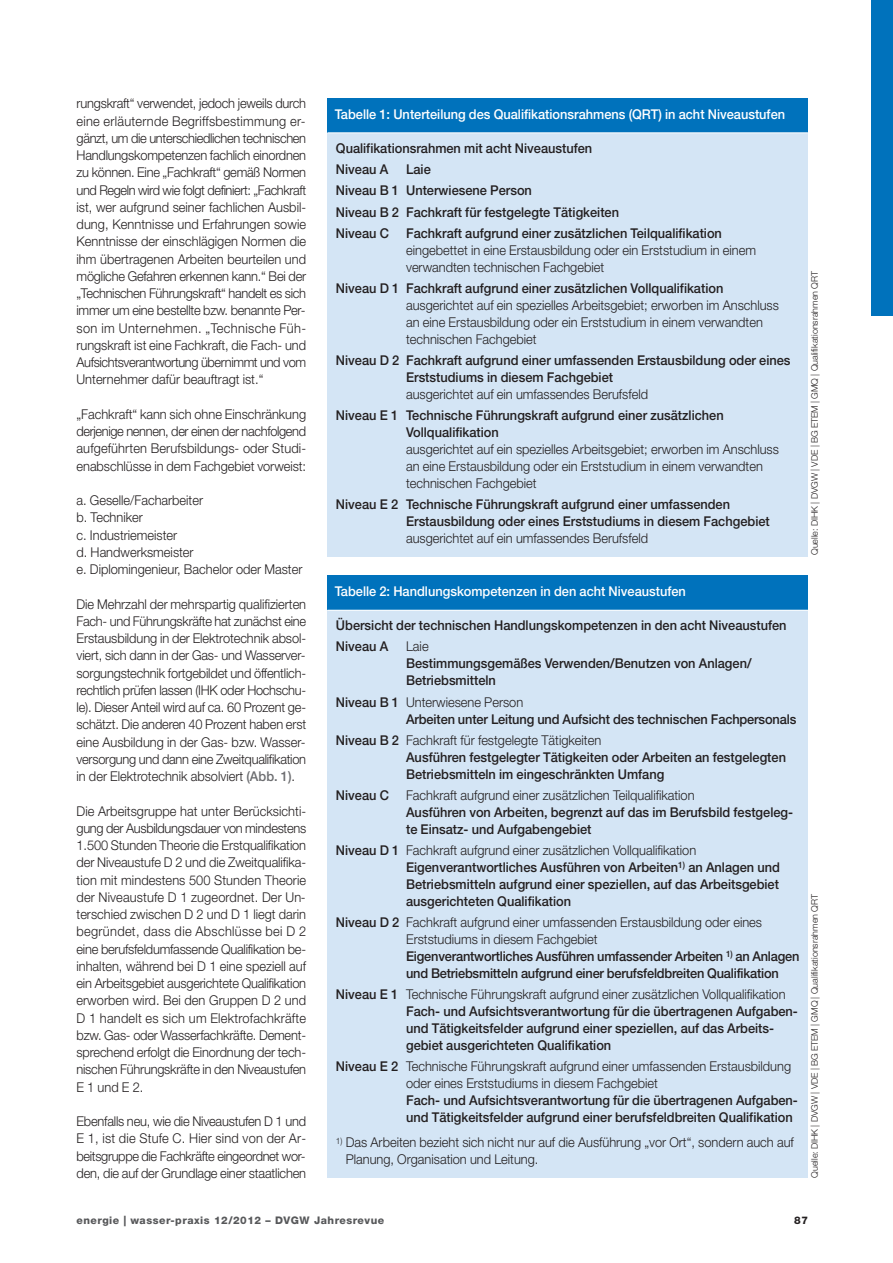
<style>
.page{position:relative;width:893px;height:1263px;background:#fff}
.page>*{position:absolute;margin:0;border:0;box-sizing:border-box;transform-origin:0 0}
.t1{font:300 13.5px/17.2px "Helvetica Neue";color:#231f20;scale:.95 1}
.t2{font:500 13.5px/17px "Helvetica Neue";color:#231f20;scale:.95 1}
.t3{font:500 13.5px "Helvetica Neue";color:#fff;scale:.95 1}
.t4{font:800 10.5px "Helvetica Neue";letter-spacing:.05em;color:#57585a}
.t5{font:800 10.5px "Helvetica Neue";color:#231f20}
.t6{font:300 9px "Helvetica Neue";color:#231f20}
.s1{font-weight:500;color:#6c6d70}
.s2{font-weight:300}
.s3{font-weight:500}
</style>
<div class="page">
<div style="left:872px;top:0;width:21px;height:316px;background:#0072bc"></div>
<div style="left:327px;top:131px;width:481px;height:426px;background:#d4e5f5"></div>
<div style="left:327px;top:98px;width:481px;height:34px;background:#0072bc"></div>
<hr style="left:327px;top:132px;width:481px;height:1px;background:#fff">
<div style="left:327px;top:609px;width:481px;height:569px;background:#d4e5f5"></div>
<div style="left:327px;top:575px;width:481px;height:35px;background:#0072bc"></div>
<hr style="left:327px;top:610px;width:481px;height:1px;background:#fff">
<p class="t1" style="left:77px;top:96px;width:243px;text-align:justify">rungskraft“ verwendet, jedoch jeweils durch eine erläuternde Begriffsbestimmung er&shy;gänzt, um die unterschiedlichen technischen Handlungskompetenzen fachlich einordnen zu können. Eine „Fachkraft“ gemäß Normen und Regeln wird wie folgt definiert: „Fachkraft ist, wer aufgrund seiner fachlichen Ausbil&shy;dung, Kenntnisse und Erfahrungen sowie Kenntnisse der einschlägigen Normen die ihm übertragenen Arbeiten beurteilen und mögliche Gefahren erkennen kann.“ Bei der „Technischen Führungskraft“ handelt es sich immer um eine bestellte bzw. benannte Per&shy;son im Unternehmen. „Technische Füh&shy;rungskraft ist eine Fachkraft, die Fach- und Aufsichtsverantwortung übernimmt und vom Unternehmer dafür beauftragt ist.“</p>
<p class="t1" style="left:77px;top:407px;width:243px;text-align:justify">„Fachkraft“ kann sich ohne Einschränkung derjenige nennen, der einen der nachfolgend aufgeführten Berufsbildungs- oder Studi&shy;enabschlüsse in dem Fachgebiet vorweist:</p>
<p class="t1" style="left:77px;top:493px;width:239px">a. Geselle/Facharbeiter<br>b. Techniker<br>c. Industriemeister<br>d. Handwerksmeister<br>e. Diplomingenieur, Bachelor oder Master</p>
<p class="t1" style="left:77px;top:596px;width:243px;text-align:justify">Die Mehrzahl der mehrspartig qualifizierten Fach- und Führungskräfte hat zunächst eine Erstausbildung in der Elektrotechnik absol&shy;viert, sich dann in der Gas- und Wasserver&shy;sorgungstechnik fortgebildet und öffentlich&shy;rechtlich prüfen lassen (IHK oder Hochschu&shy;le). Dieser Anteil wird auf ca. 60 Prozent ge&shy;schätzt. Die anderen 40 Prozent haben erst eine Ausbildung in der Gas- bzw. Wasser&shy;versorgung und dann eine Zweitqualifikation in der Elektrotechnik absolviert <span class="s1">(Abb. 1)</span>.</p>
<p class="t1" style="left:76px;top:803px;width:243px;text-align:justify">Die Arbeitsgruppe hat unter Berücksichti&shy;gung der Ausbildungsdauer von mindestens 1.500 Stunden Theorie die Erstqualifikation der Niveaustufe D 2 und die Zweitqualifika&shy;tion mit mindestens 500 Stunden Theorie der Niveaustufe D 1 zugeordnet. Der Un&shy;terschied zwischen D 2 und D 1 liegt darin begründet, dass die Abschlüsse bei D 2 eine berufsfeldumfassende Qualifikation be&shy;inhalten, während bei D 1 eine speziell auf ein Arbeitsgebiet ausgerichtete Qualifikation erworben wird. Bei den Gruppen D 2 und D 1 handelt es sich um Elektrofachkräfte bzw. Gas- oder Wasserfachkräfte. Dement&shy;sprechend erfolgt die Einordnung der tech&shy;nischen Führungskräfte in den Niveaustufen E1undE2.</p>
<p class="t1" style="left:76px;top:1114px;width:243px;text-align:justify">Ebenfalls neu, wie die Niveaustufen D 1 und E 1, ist die Stufe C. Hier sind von der Ar&shy;beitsgruppe die Fachkräfte eingeordnet wor&shy;den, die auf der Grundlage einer staatlichen</p>
<p class="t3" style="left:335px;top:109px;width:476px">Tabelle 1: Unterteilung des Qualifikationsrahmens (QRT) in acht Niveaustufen</p>
<p class="t2" style="left:336px;top:139px;width:271px;line-height:21.1px">Qualifikationsrahmen mit acht Niveaustufen<br>Niveau A</p>
<p class="t2" style="left:336px;top:160px;width:300px;line-height:21.1px;text-indent:70px">Laie<br>Niveau B 1 Unterwiesene Person<br>Niveau B 2 Fachkraft für festgelegte Tätigkeiten<br>Niveau C</p>
<p class="t2" style="left:406px;top:226px;width:334px">Fachkraft aufgrund einer zusätzlichen Teilqualifikation</p>
<p class="t1" style="left:406px;top:243px;width:370px">eingebettet in eine Erstausbildung oder ein Erststudium in einem verwandten technischen Fachgebiet</p>
<p class="t2" style="left:336px;top:281px;width:409px">Niveau D 1 Fachkraft aufgrund einer zusätzlichen Vollqualifikation</p>
<p class="t1" style="left:406px;top:298px;width:394px">ausgerichtet auf ein spezielles Arbeitsgebiet; erworben im Anschluss an eine Erstausbildung oder ein Erststudium in einem verwandten technischen Fachgebiet</p>
<p class="t2" style="left:406px;top:353px;width:406px;text-indent:-70px">Niveau D 2 Fachkraft aufgrund einer umfassenden Erstausbildung oder eines<br>Erststudiums in diesem Fachgebiet</p>
<p class="t1" style="left:406px;top:386px;width:256px">ausgerichtet auf ein umfassendes Berufsfeld</p>
<p class="t2" style="left:406px;top:408px;width:336px;text-indent:-70px">Niveau E 1 Technische Führungskraft aufgrund einer zusätzlichen<br>Vollqualifikation</p>
<p class="t1" style="left:406px;top:442px;width:394px">ausgerichtet auf ein spezielles Arbeitsgebiet; erworben im Anschluss an eine Erstausbildung oder ein Erststudium in einem verwandten technischen Fachgebiet</p>
<p class="t2" style="left:406px;top:497px;width:384px;text-indent:-70px">Niveau E 2 Technische Führungskraft aufgrund einer umfassenden<br>Erstausbildung oder eines Erststudiums in diesem Fachgebiet</p>
<p class="t1" style="left:406px;top:530px;width:256px">ausgerichtet auf ein umfassendes Berufsfeld</p>
<p class="t6" style="left:811px;top:555px;width:285px;rotate:-90deg">Quelle: DIHK | DVGW | VDE | BG ETEM | GMQ | Qualifikationsrahmen QRT</p>
<p class="t3" style="left:335px;top:587px;width:371px">Tabelle 2: Handlungskompetenzen in den acht Niveaustufen</p>
<p class="t2" style="left:336px;top:616px;width:476px;line-height:21.1px">Übersicht der technischen Handlungskompetenzen in den acht Niveaustufen<br>Niveau A</p>
<p class="t1" style="left:406px;top:639px;width:25px">Laie</p>
<p class="t2" style="left:406px;top:656px;width:365px">Bestimmungsgemäßes Verwenden/Benutzen von Anlagen/<br>Betriebsmitteln</p>
<p class="t2" style="left:406px;top:694px;width:412px;text-indent:-70px">Niveau B 1 <span class="s2">Unterwiesene Person<br></span>Arbeiten unter Leitung und Aufsicht des technischen Fachpersonals</p>
<p class="t2" style="left:406px;top:733px;width:401px;text-indent:-70px">Niveau B 2 <span class="s2">Fachkraft für festgelegte Tätigkeiten<br></span>Ausführen festgelegter Tätigkeiten oder Arbeiten an festgelegten<br>Betriebsmitteln im eingeschränkten Umfang</p>
<p class="t2" style="left:336px;top:788px;width:57px">Niveau C</p>
<p class="t1" style="left:406px;top:787px;width:305px">Fachkraft aufgrund einer zusätzlichen Teilqualifikation</p>
<p class="t2" style="left:406px;top:805px;width:409px">Ausführen von Arbeiten, begrenzt auf das im Berufsbild festgeleg&shy;te Einsatz- und Aufgabengebiet</p>
<p class="t2" style="left:406px;top:843px;width:395px;text-indent:-70px">Niveau D 1 <span class="s2">Fachkraft aufgrund einer zusätzlichen Vollqualifikation </span>Eigenverantwortliches Ausführen von Arbeiten<sup>1)</sup> an Anlagen und Betriebsmitteln aufgrund einer speziellen, auf das Arbeitsgebiet ausgerichteten Qualifikation</p>
<p class="t2" style="left:406px;top:915px;width:416px;text-indent:-70px">Niveau D 2 <span class="s2">Fachkraft aufgrund einer umfassenden Erstausbildung oder eines Erststudiums in diesem Fachgebiet<br></span>Eigenverantwortliches Ausführen umfassender Arbeiten <sup>1)</sup> an Anlagen und Betriebsmitteln aufgrund einer berufsfeldbreiten Qualifikation</p>
<p class="t2" style="left:406px;top:987px;width:414px;text-indent:-70px">Niveau E 1 <span class="s2">Technische Führungskraft aufgrund einer zusätzlichen Vollqualifikation </span>Fach- und Aufsichtsverantwortung für die übertragenen Aufgaben&shy;und Tätigkeitsfelder aufgrund einer speziellen, auf das Arbeits&shy;gebiet ausgerichteten Qualifikation</p>
<p class="t1" style="left:406px;top:1059px;width:407px;text-indent:-70px"><span class="s3">Niveau E 2</span> Technische Führungskraft aufgrund einer umfassenden Erstausbildung oder eines Erststudiums in diesem Fachgebiet</p>
<p class="t2" style="left:406px;top:1093px;width:414px">Fach- und Aufsichtsverantwortung für die übertragenen Aufgaben&shy;und Tätigkeitsfelder aufgrund einer berufsfeldbreiten Qualifikation</p>
<p class="t1" style="left:346px;top:1135px;width:473px;text-indent:-10px"><sup>1)</sup> Das Arbeiten bezieht sich nicht nur auf die Ausführung „vor Ort“, sondern auch auf<br>Planung, Organisation und Leitung.</p>
<p class="t6" style="left:811px;top:1178px;width:285px;rotate:-90deg">Quelle: DIHK | DVGW | VDE | BG ETEM | GMQ | Qualifikationsrahmen QRT</p>
<p class="t4" style="left:77px;top:1216px;width:309px">energie | wasser-praxis 12/2012 – DVGW Jahresrevue</p>
<p class="t5" style="left:794px;top:1216px;width:15px">87</p>
</div>
